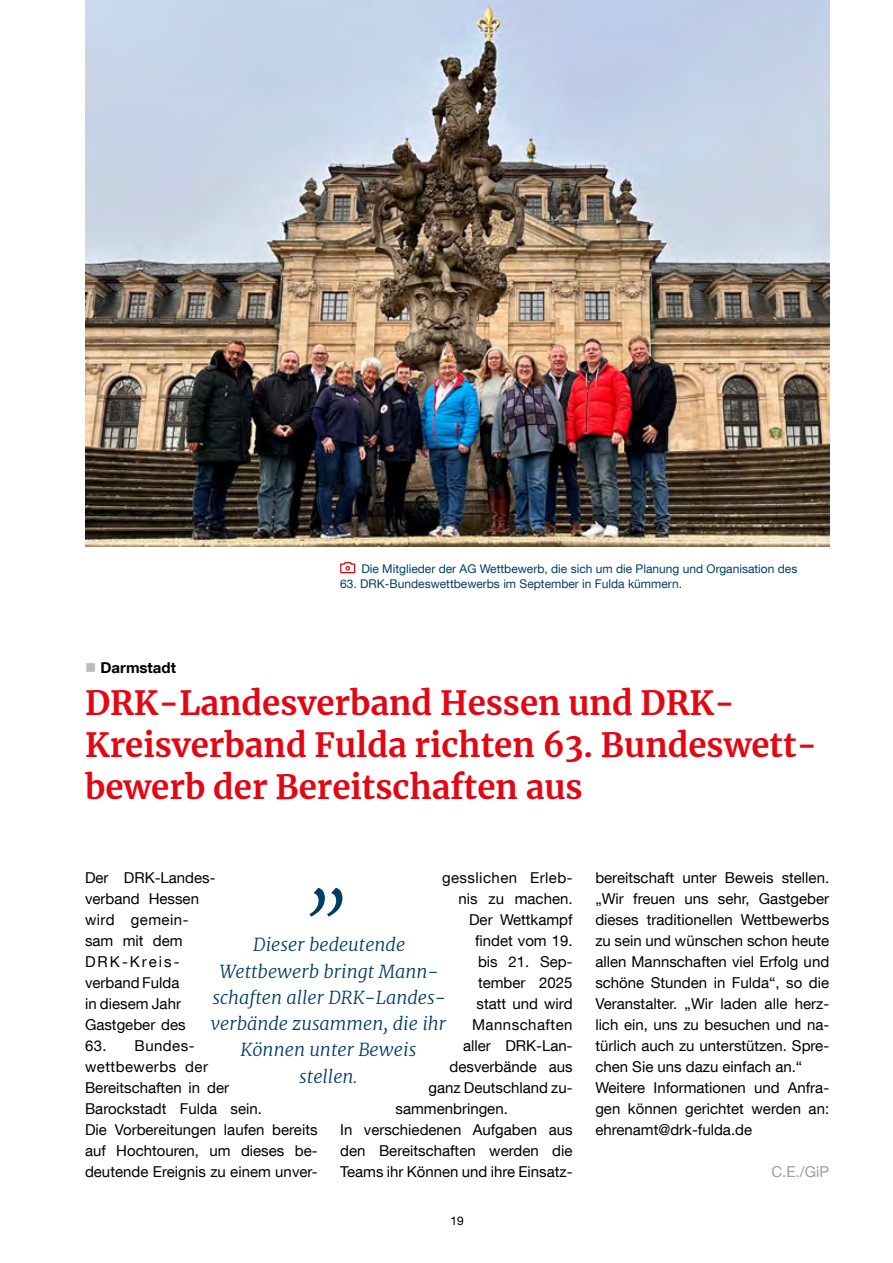
<style>
.page{position:relative;width:893px;height:1263px;background:#fff}
.page>*{position:absolute;margin:0;border:0;box-sizing:border-box;transform-origin:0 0}
.t1{font:italic 300 75px "Merriweather";color:#003e66}
.t2{font:700 33px/42px "Merriweather";color:#e30613}
.t3{font:italic 300 18px/26.2px "Merriweather";color:#003e66;text-align:center}
.t4{font:15px/21px "Helvetica Neue LT Com";color:#000}
.t5{font:15px "Helvetica Neue LT Com";letter-spacing:.03em;color:#000}
.t6{font:700 15px "Helvetica Neue LT Com";color:#000}
.t7{font:15px "Helvetica Neue LT Com";color:#9d9d9c}
.t8{font:12px "Helvetica Neue LT Com";color:#003e66}
.t9{font:12px "Helvetica Neue LT Com";color:#000}
.s1{color:#bcbcbc}
</style>
<div class="page">
<img style="left:85px;top:0;width:744px;height:547px">
<svg style="left:340px;top:562px;width:16px;height:12px"></svg>
<p class="t8" style="left:361px;top:561px;width:437px">Die Mitglieder der AG Wettbewerb, die sich um die Planung und Organisation des</p>
<p class="t8" style="left:340px;top:576px;width:343px">63. DRK-Bundeswettbewerbs im September in Fulda kümmern.</p>
<p class="t6" style="left:85px;top:658px;width:92px"><span class="s1">■</span> Darmstadt</p>
<h2 class="t2" style="left:85px;top:681px;width:734px">DRK-Landesverband Hessen und DRK-<br>Kreisverband Fulda richten 63. Bundeswett&shy;bewerb der Bereitschaften aus</h2>
<p class="t5" style="left:442px;top:868px;width:132px">gesslichen Erleb-</p>
<p class="t4" style="left:459px;top:888px;width:115px">nis zu machen.</p>
<p class="t4" style="left:469px;top:909px;width:105px">Der Wettkampf</p>
<p class="t4" style="left:475px;top:930px;width:99px">findet vom 19.</p>
<p class="t4" style="left:478px;top:951px;width:96px">bis 21. Sep-</p>
<p class="t4" style="left:478px;top:972px;width:96px">tember 2025</p>
<p class="t4" style="left:477px;top:993px;width:97px">statt und wird</p>
<p class="t5" style="left:472px;top:1015px;width:102px">Mannschaften</p>
<p class="t4" style="left:463px;top:1035px;width:111px">aller DRK-Lan-</p>
<p class="t4" style="left:450px;top:1056px;width:124px">desverbände aus</p>
<p class="t4" style="left:429px;top:1077px;width:146px">ganz Deutschland zu-</p>
<p class="t4" style="left:396px;top:1098px;width:114px">sammenbringen.</p>
<p class="t4" style="left:340px;top:1119px;width:234px">In verschiedenen Aufgaben aus</p>
<p class="t4" style="left:340px;top:1140px;width:234px">den Bereitschaften werden die</p>
<p class="t4" style="left:340px;top:1161px;width:234px">Teams ihr Können und ihre Einsatz-</p>
<p class="t4" style="left:85px;top:867px;width:132px">Der DRK-Landes&shy;verband Hessen wird gemein&shy;sam mit dem<br>DRK-Kreis&shy;verband Fulda<br>in diesem Jahr<br>Gastgeber des</p>
<p class="t4" style="left:85px;top:1035px;width:234px">63. Bundes-<br>wettbewerbs der<br>Bereitschaften in der<br>Barockstadt Fulda sein.<br>Die Vorbereitungen laufen bereits auf Hochtouren, um dieses be&shy;deutende Ereignis zu einem unver-</p>
<h1 class="t1" style="left:308px;top:818px;width:44px">„</h1>
<p class="t3" style="left:211px;top:931px;width:237px">Dieser bedeutende<br>Wettbewerb bringt Mann&shy;schaften aller DRK-Landes&shy;verbände zusammen, die ihr<br>Können unter Beweis stellen.</p>
<p class="t9" style="left:450px;top:1213px;width:15px">19</p>
<p class="t4" style="left:595px;top:867px;width:235px">bereitschaft unter Beweis stellen. „Wir freuen uns sehr, Gastgeber dieses traditionellen Wettbewerbs zu sein und wünschen schon heute allen Mannschaften viel Erfolg und schöne Stunden in Fulda“, so die Veranstalter. „Wir laden alle herz&shy;lich ein, uns zu besuchen und na&shy;türlich auch zu unterstützen. Spre&shy;chen Sie uns dazu einfach an.“ Weitere Informationen und Anfra&shy;gen können gerichtet werden an: ehrenamt@drk-fulda.de</p>
<p class="t7" style="left:771px;top:1162px;width:59px">C.E./GiP</p>
</div>
